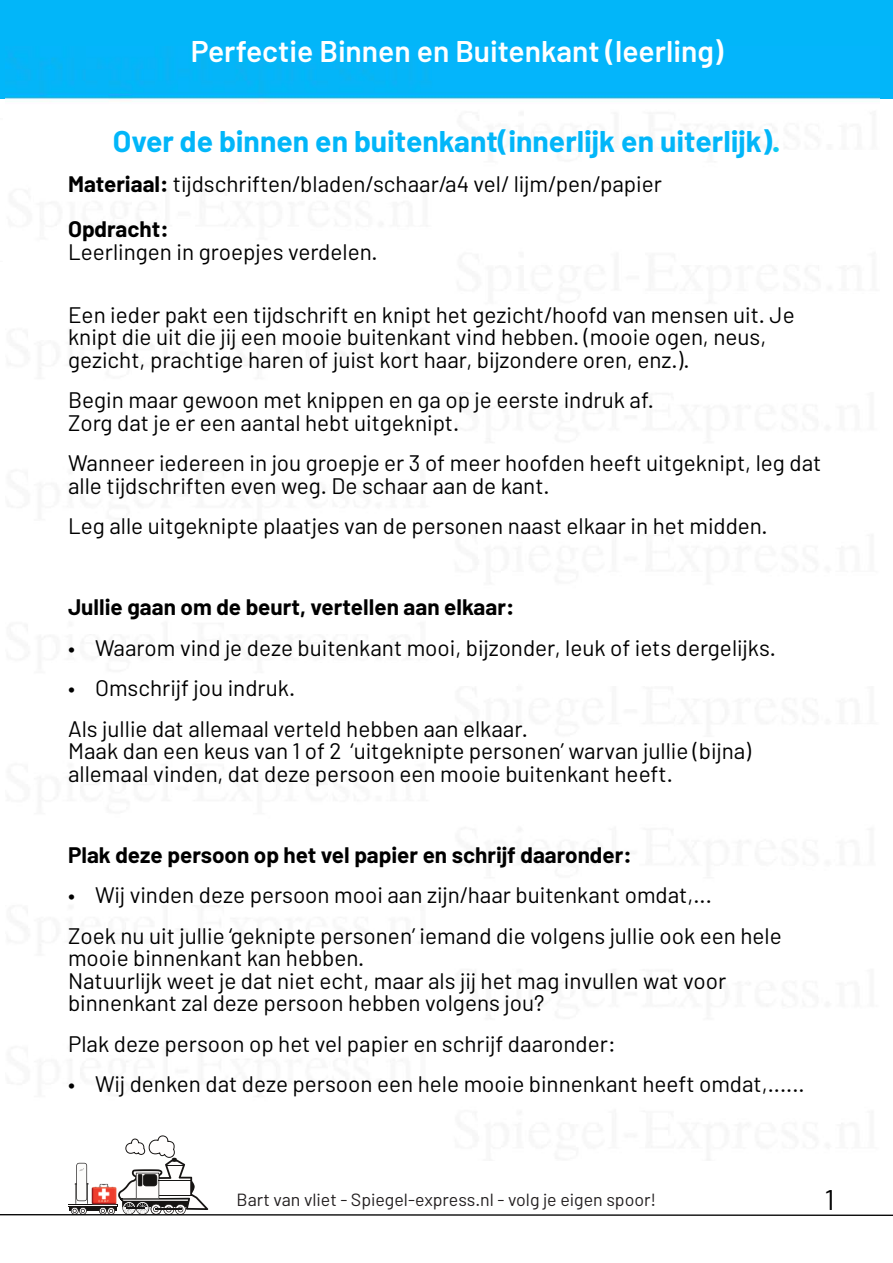
<style>
.page{position:relative;width:893px;height:1263px;background:#fff}
.page>*{position:absolute;margin:0;border:0;box-sizing:border-box;transform-origin:0 0}
.t1{font:700 30px "Barlow";color:#02b6f9}
.t2{font:600 30px "Barlow";color:#fff}
.t3{font:28.5px "Barlow";color:#000}
.t4{font:22.5px/22.5px "Barlow";color:#000}
.t5{font:700 22.5px "Barlow";color:#000}
.t6{font:17.7px "Barlow";color:#231f20}
.s1{color:#0dcaf2}
.s2{font-weight:700}
</style>
<div class="page">
<div style="left:0;top:0;width:893px;height:99px;background:#02b6f9"></div>
<svg style="left:0;top:1135px;width:893px;height:81px"></svg>
<h1 class="t2" style="left:191px;top:32px;width:534px">Perfectie Binnen en Buitenkant (leerling)</h1>
<h1 class="t1" style="left:113px;top:122px;width:669px">Over de binnen en buitenkant(innerlijk en uiterlijk)<span class="s1">.</span></h1>
<p class="t4" style="left:68px;top:161px;width:595px;line-height:45px"><span class="s2">Materiaal:</span> tijdschriften/bladen/schaar/a4 vel/ lijm/pen/papier<br><span class="s2">Opdracht:</span></p>
<p class="t4" style="left:68px;top:240px;width:311px">Leerlingen in groepjes verdelen.</p>
<p class="t4" style="left:68px;top:303px;width:728px">Een ieder pakt een tijdschrift en knipt het gezicht/hoofd van mensen uit. Je knipt die uit die jij een mooie buitenkant vind hebben. (mooie ogen, neus, gezicht, prachtige haren of juist kort haar, bijzondere oren, enz.).</p>
<p class="t4" style="left:68px;top:388px;width:588px">Begin maar gewoon met knippen en ga op je eerste indruk af.<br>Zorg dat je er een aantal hebt uitgeknipt.</p>
<p class="t4" style="left:68px;top:451px;width:755px">Wanneer iedereen in jou groepje er 3 of meer hoofden heeft uitgeknipt, leg dat alle tijdschriften even weg. De schaar aan de kant.</p>
<p class="t4" style="left:68px;top:514px;width:701px">Leg alle uitgeknipte plaatjes van de personen naast elkaar in het midden.</p>
<p class="t5" style="left:68px;top:593px;width:448px">Jullie gaan om de beurt, vertellen aan elkaar:</p>
<p class="t4" style="left:68px;top:636px;width:709px">• Waarom vind je deze buitenkant mooi, bijzonder, leuk of iets dergelijks.</p>
<p class="t4" style="left:68px;top:667px;width:461px;line-height:40.5px">• Omschrijf jou indruk.<br>Als jullie dat allemaal verteld hebben aan elkaar.</p>
<p class="t4" style="left:68px;top:739px;width:685px">Maak dan een keus van 1 of 2 ‘uitgeknipte personen’ warvan jullie (bijna) allemaal vinden, dat deze persoon een mooie buitenkant heeft.</p>
<p class="t5" style="left:68px;top:840px;width:565px">Plak deze persoon op het vel papier en schrijf daaronder:</p>
<p class="t4" style="left:68px;top:874px;width:715px;line-height:40.5px">• Wij vinden deze persoon mooi aan zijn/haar buitenkant omdat,...<br>Zoek nu uit jullie ‘geknipte personen’ iemand die volgens jullie ook een hele</p>
<p class="t4" style="left:68px;top:946px;width:660px">mooie binnenkant kan hebben.<br>Natuurlijk weet je dat niet echt, maar als jij het mag invullen wat voor binnenkant zal deze persoon hebben volgens jou?</p>
<p class="t4" style="left:68px;top:1032px;width:549px">Plak deze persoon op het vel papier en schrijf daaronder:</p>
<p class="t4" style="left:68px;top:1072px;width:738px">• Wij denken dat deze persoon een hele mooie binnenkant heeft omdat,......</p>
<p class="t6" style="left:237px;top:1188px;width:421px">Bart van vliet - Spiegel-express.nl - volg je eigen spoor!</p>
<p class="t3" style="left:825px;top:1181px;width:11px">1</p>
</div>
